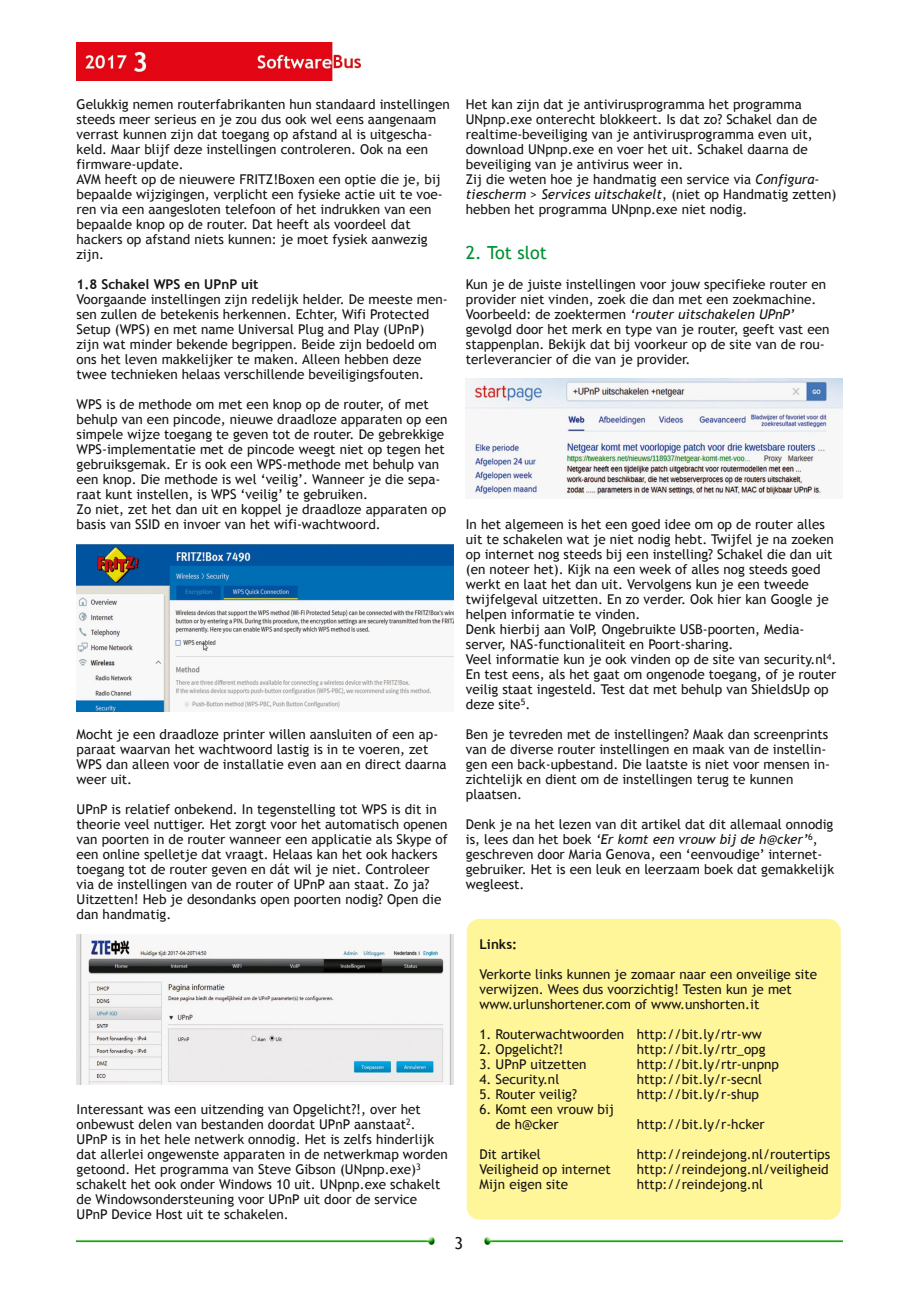
<style>
.page{position:relative;width:919px;height:1289px;background:#fff}
.page>*{position:absolute;margin:0;border:0;box-sizing:border-box;transform-origin:0 0}
.t1{font:18px "Trebuchet MS";color:#008f33}
.t2{font:16.5px "Trebuchet MS";color:#161413}
.t3{font:13.5px/15px "Trebuchet MS";color:#161413}
.t4{font:700 13.5px "Trebuchet MS";color:#161413}
.s1{font-style:italic}
</style>
<div class="page">
<img style="left:77px;top:43px;width:283px;height:38px">
<img style="left:77px;top:1237px;width:358px;height:7px">
<img style="left:484px;top:1237px;width:358px;height:7px">
<img style="left:77px;top:545px;width:376px;height:166px">
<img style="left:77px;top:934px;width:376px;height:149px">
<img style="left:466px;top:379px;width:376px;height:118px">
<div style="left:466px;top:918px;width:374px;height:301px;background:#fff599;border-radius:13px"></div>
<p class="t3" style="left:77px;top:96px;width:375px">Gelukkig nemen routerfabrikanten hun standaard instellingen steeds meer serieus en je zou dus ook wel eens aangenaam verrast kunnen zijn dat toegang op afstand al is uitgescha‐ keld. Maar blijf deze instellingen controleren. Ook na een firmware‐update.<br>AVM heeft op de nieuwere FRITZ!Boxen een optie die je, bij bepaalde wijzigingen, verplicht een fysieke actie uit te voe‐ ren via een aangesloten telefoon of het indrukken van een bepaalde knop op de router. Dat heeft als voordeel dat hackers op afstand niets kunnen: je moet fysiek aanwezig zijn.</p>
<p class="t4" style="left:77px;top:276px;width:183px">1.8 Schakel WPS en UPnP uit</p>
<p class="t3" style="left:77px;top:291px;width:372px">Voorgaande instellingen zijn redelijk helder. De meeste men‐ sen zullen de betekenis herkennen. Echter, Wifi Protected Setup (WPS) en met name Universal Plug and Play (UPnP) zijn wat minder bekende begrippen. Beide zijn bedoeld om ons het leven makkelijker te maken. Alleen hebben deze twee technieken helaas verschillende beveiligingsfouten.</p>
<p class="t3" style="left:77px;top:396px;width:372px">WPS is de methode om met een knop op de router, of met behulp van een pincode, nieuwe draadloze apparaten op een simpele wijze toegang te geven tot de router. De gebrekkige WPS‐implementatie met de pincode weegt niet op tegen het gebruiksgemak. Er is ook een WPS‐methode met behulp van een knop. Die methode is wel ‘veilig’. Wanneer je die sepa‐ raat kunt instellen, is WPS ‘veilig’ te gebruiken.<br>Zo niet, zet het dan uit en koppel je draadloze apparaten op basis van SSID en invoer van het wifi‐wachtwoord.</p>
<p class="t3" style="left:77px;top:726px;width:371px">Mocht je een draadloze printer willen aansluiten of een ap‐ paraat waarvan het wachtwoord lastig is in te voeren, zet WPS dan alleen voor de installatie even aan en direct daarna weer uit.</p>
<p class="t3" style="left:77px;top:801px;width:372px">UPnP is relatief onbekend. In tegenstelling tot WPS is dit in theorie veel nuttiger. Het zorgt voor het automatisch openen van poorten in de router wanneer een applicatie als Skype of een online spelletje dat vraagt. Helaas kan het ook hackers toegang tot de router geven en dát wil je niet. Controleer via de instellingen van de router of UPnP aan staat. Zo ja?<br>Uitzetten! Heb je desondanks open poorten nodig? Open die dan handmatig.</p>
<p class="t3" style="left:77px;top:1101px;width:372px">Interessant was een uitzending van Opgelicht?!, over het onbewust delen van bestanden doordat UPnP aanstaat<sup>2</sup>.<br>UPnP is in het hele netwerk onnodig. Het is zelfs hinderlijk dat allerlei ongewenste apparaten in de netwerkmap worden getoond. Het programma van Steve Gibson (UNpnp.exe)<sup>3 </sup>schakelt het ook onder Windows 10 uit. UNpnp.exe schakelt de Windowsondersteuning voor UPnP uit door de service UPnP Device Host uit te schakelen.</p>
<p class="t3" style="left:466px;top:96px;width:372px">Het kan zijn dat je antivirusprogramma het programma UNpnp.exe onterecht blokkeert. Is dat zo? Schakel dan de realtime‐beveiliging van je antivirusprogramma even uit, download UNpnp.exe en voer het uit. Schakel daarna de beveiliging van je antivirus weer in.<br>Zij die weten hoe je handmatig een service via <span class="s1">Configura‐ tiescherm</span> &gt; <span class="s1">Services uitschakelt</span>, (niet op Handmatig zetten) hebben het programma UNpnp.exe niet nodig.</p>
<h1 class="t1" style="left:466px;top:242px;width:82px">2. Tot slot</h1>
<p class="t3" style="left:466px;top:276px;width:365px">Kun je de juiste instellingen voor jouw specifieke router en provider niet vinden, zoek die dan met een zoekmachine.<br>Voorbeeld: de zoektermen <span class="s1">‘router uitschakelen UPnP’ </span>gevolgd door het merk en type van je router, geeft vast een stappenplan. Bekijk dat bij voorkeur op de site van de rou‐ terleverancier of die van je provider.</p>
<p class="t3" style="left:466px;top:516px;width:372px">In het algemeen is het een goed idee om op de router alles uit te schakelen wat je niet nodig hebt. Twijfel je na zoeken op internet nog steeds bij een instelling? Schakel die dan uit (en noteer het). Kijk na een week of alles nog steeds goed werkt en laat het dan uit. Vervolgens kun je een tweede twijfelgeval uitzetten. En zo verder. Ook hier kan Google je helpen informatie te vinden.<br>Denk hierbij aan VoIP, Ongebruikte USB‐poorten, Media‐ server, NAS‐functionaliteit en Poort‐sharing.<br>Veel informatie kun je ook vinden op de site van security.nl<sup>4</sup>.<br>En test eens, als het gaat om ongenode toegang, of je router veilig staat ingesteld. Test dat met behulp van ShieldsUp op deze site<sup>5</sup>.</p>
<p class="t3" style="left:466px;top:726px;width:365px">Ben je tevreden met de instellingen? Maak dan screenprints van de diverse router instellingen en maak van de instellin‐ gen een back‐upbestand. Die laatste is niet voor mensen in‐ zichtelijk en dient om de instellingen terug te kunnen plaatsen.</p>
<p class="t3" style="left:466px;top:816px;width:370px">Denk je na het lezen van dit artikel dat dit allemaal onnodig is, lees dan het boek <span class="s1">‘Er komt een vrouw bij de h@cker’</span><sup>6</sup>, geschreven door Maria Genova, een ‘eenvoudige’ internet‐ gebruiker. Het is een leuk en leerzaam boek dat gemakkelijk wegleest.</p>
<p class="t4" style="left:479px;top:936px;width:39px">Links:</p>
<p class="t3" style="left:479px;top:966px;width:339px">Verkorte links kunnen je zomaar naar een onveilige site verwijzen. Wees dus voorzichtig! Testen kun je met www.urlunshortener.com of www.unshorten.it</p>
<p class="t3" style="left:479px;top:1026px;width:284px">1. Routerwachtwoorden http://bit.ly/rtr‐ww</p>
<p class="t3" style="left:479px;top:1041px;width:86px">2. Opgelicht?!</p>
<p class="t3" style="left:637px;top:1041px;width:130px">http://bit.ly/rtr_opg</p>
<p class="t3" style="left:479px;top:1056px;width:108px">3. UPnP uitzetten</p>
<p class="t3" style="left:637px;top:1056px;width:144px">http://bit.ly/rtr‐unpnp</p>
<p class="t3" style="left:479px;top:1071px;width:81px">4. Security.nl</p>
<p class="t3" style="left:637px;top:1071px;width:127px">http://bit.ly/r‐secnl</p>
<p class="t3" style="left:479px;top:1086px;width:99px">5. Router veilig?</p>
<p class="t3" style="left:637px;top:1086px;width:124px">http://bit.ly/r‐shup</p>
<p class="t3" style="left:495px;top:1101px;width:120px;text-indent:-16px">6. Komt een vrouw bij de h@cker</p>
<p class="t3" style="left:637px;top:1116px;width:129px">http://bit.ly/r‐hcker</p>
<p class="t3" style="left:479px;top:1146px;width:63px">Dit artikel</p>
<p class="t3" style="left:637px;top:1146px;width:195px">http://reindejong.nl/routertips</p>
<p class="t3" style="left:479px;top:1161px;width:133px">Veiligheid op internet</p>
<p class="t3" style="left:637px;top:1161px;width:193px">http://reindejong.nl/veiligheid</p>
<p class="t3" style="left:479px;top:1176px;width:90px">Mijn eigen site</p>
<p class="t3" style="left:637px;top:1176px;width:128px">http://reindejong.nl</p>
<p class="t2" style="left:454px;top:1233px;width:10px">3</p>
</div>
